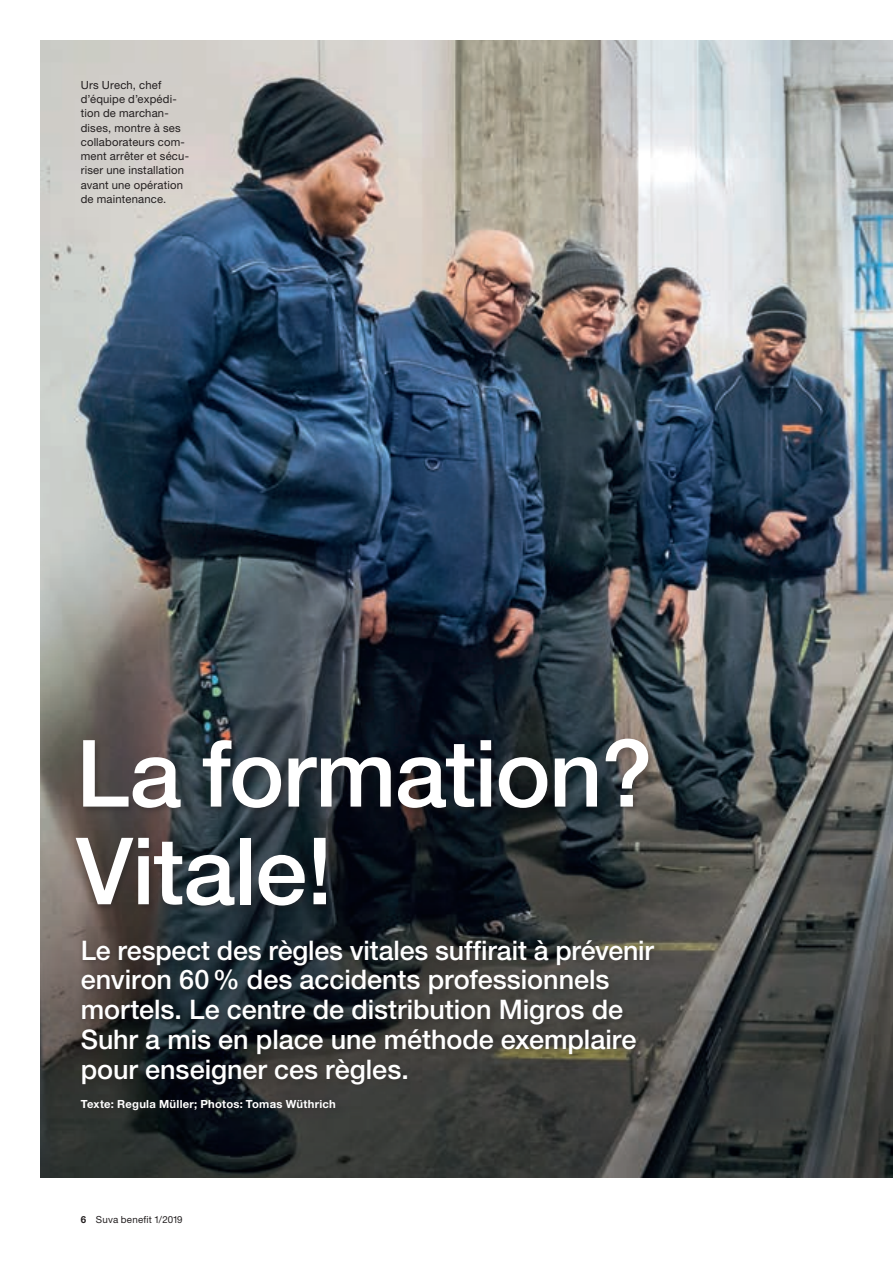
<style>
.page{position:relative;width:893px;height:1263px;background:#fff}
.page>*{position:absolute;margin:0;border:0;box-sizing:border-box;transform-origin:0 0}
.titel_gross{font:500 93px "Helvetica Neue LT Std";letter-spacing:-.015em;color:#fff}
.lead_gross{font:500 27px/29.7px "Helvetica Neue LT Std";letter-spacing:-.005em;color:#fff}
.legende{font:11.25px/14.2px "Helvetica Neue LT Std";letter-spacing:.015em;color:#231f20}
.autorenzeile_zu_lead{font:700 11.25px "Helvetica Neue LT Std";letter-spacing:.025em;color:#fff}
.t1{font:9.75px "Helvetica Neue LT Std";letter-spacing:.02em;color:#231f20}
.s1{font-weight:700}
</style>
<div class="page">
<img style="left:40px;top:40px;width:853px;height:1138px">
<div style="left:79px;top:936px;width:581px;height:154px;background:#231f20;opacity:.35"></div>
<div style="left:78px;top:1097px;width:263px;height:19px;background:#231f20;opacity:.35"></div>
<div style="left:74px;top:737px;width:582px;height:175px;background:#231f20;opacity:.35"></div>
<p class="legende" style="left:81px;top:78px;width:110px">Urs Urech, chef d’équipe d’expédi&shy;tion de marchan&shy;dises, montre à ses collaborateurs com&shy;ment arrêter et sécu&shy;riser une installation avant une opération de maintenance.</p>
<p class="titel_gross" style="left:76px;top:718px;width:578px">La formation?</p>
<p class="titel_gross" style="left:76px;top:816px;width:258px">Vitale!</p>
<p class="lead_gross" style="left:81px;top:935px;width:574px">Le respect des règles vitales suffirait à prévenir environ 60% des accidents professionnels mortels. Le centre de distribution Migros de Suhr a mis en place une méthode exemplaire pour enseigner ces règles.</p>
<p class="autorenzeile_zu_lead" style="left:81px;top:1097px;width:257px">Texte: Regula Müller; Photos: Tomas Wüthrich</p>
<p class="t1" style="left:81px;top:1213px;width:103px"><span class="s1">6</span> Suva benefit 1/2019</p>
</div>
